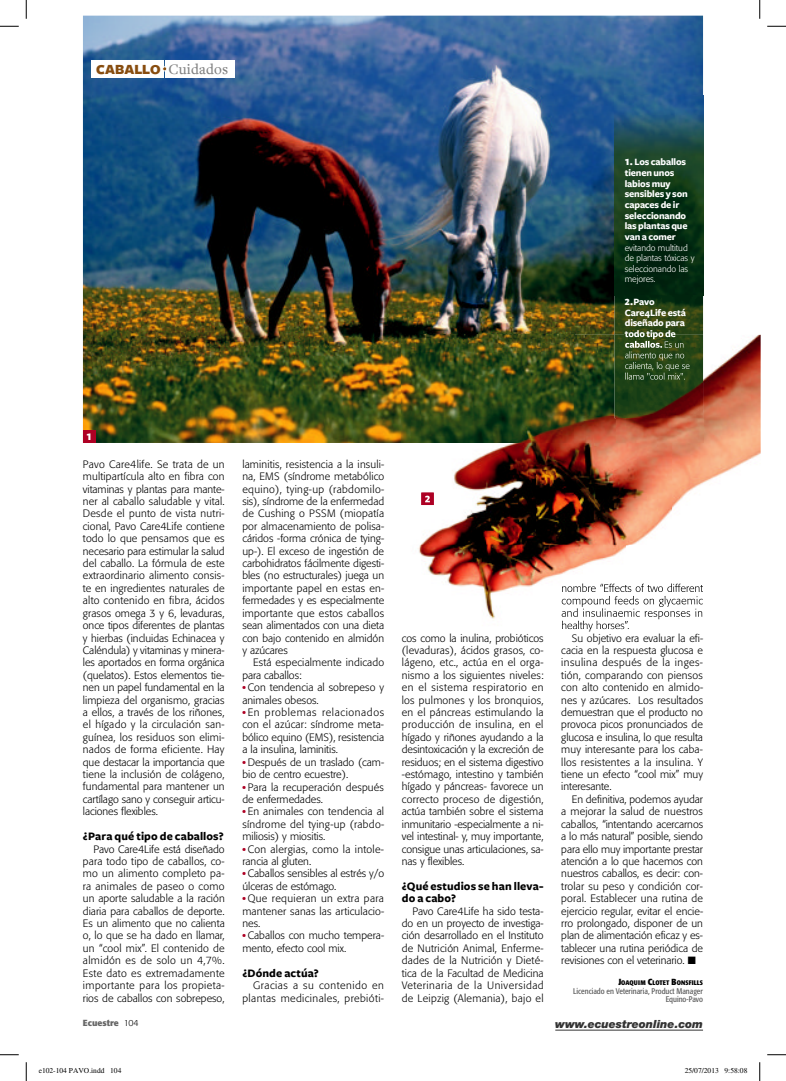
<style>
.page{position:relative;width:786px;height:1081px;background:#fff}
.page>*{position:absolute;margin:0;border:0;box-sizing:border-box;transform-origin:0 0}
.t1{font:500 15px "Freight Text";letter-spacing:.01em;color:#808080}
.t2{font:700 11.88px/12.4px "Freight Sans";letter-spacing:.01em;color:#000}
.t3{font:italic 900 11.25px "Helvetica Neue";color:#333}
.t4{font:300 10.62px/12.4px "Formata";color:#000;text-align:justify}
.t5{font:300 10.62px/12.4px "Formata";letter-spacing:.04em;color:#000;text-align:right}
.t6{font:300 10.62px/12.4px "Formata";letter-spacing:.03em;color:#000}
.t7{font:10.62px "Freight Sans Black SC";color:#fff}
.t8{font:700 10px/10.6px "Freight Sans";letter-spacing:-.015em;color:#fff}
.t9{font:300 8.75px/10.6px "Formata";letter-spacing:-.005em;color:#fff}
.t10{font:700 8.75px "Formata";color:#666}
.t11{font:condensed 8.12px/8.2px "Formata";color:#595959;text-align:right}
.t12{font:7.5px "Times";color:#000}
.t13{font:700 condensed 6.5px "Formata";letter-spacing:.015em;color:#000}
.s1{font-family:"Freight Sans Bold SC";font-weight:400;font-size:18.75px;color:#884d0f}
.s2{font-family:"Freight Sans Black SC";font-weight:400}
.s3{font-weight:500;font-stretch:condensed;font-size:10px;color:#ae0024}
.s4{font-size:8.75px}
.s5{font-weight:300;color:#000}
</style>
<div class="page">
<hr style="left:555px;top:1029px;width:148px;height:1px;background:#333">
<img style="left:83px;top:16px;width:620px;height:427px">
<div style="left:83px;top:430px;width:12px;height:13px;background:#ae0024"></div>
<img style="left:614px;top:95px;width:89px;height:323px">
<img style="left:625px;top:330px;width:51px;height:5px">
<img style="left:671px;top:335px;width:90px;height:176px">
<img style="left:421px;top:443px;width:250px;height:101px">
<img style="left:418px;top:544px;width:251px;height:76px">
<img style="left:562px;top:583px;width:141px;height:9px">
<img style="left:562px;top:595px;width:141px;height:11px">
<img style="left:562px;top:608px;width:141px;height:11px">
<img style="left:562px;top:620px;width:66px;height:8px">
<img style="left:402px;top:335px;width:215px;height:108px">
<img style="left:617px;top:418px;width:86px;height:25px">
<svg style="left:421px;top:492px;width:13px;height:13px"></svg>
<img style="left:625px;top:335px;width:51px;height:4px">
<img style="left:625px;top:341px;width:59px;height:7px">
<img style="left:665px;top:341px;width:19px;height:6px">
<img style="left:625px;top:351px;width:60px;height:9px">
<img style="left:625px;top:362px;width:65px;height:9px">
<img style="left:625px;top:372px;width:60px;height:7px">
<div style="left:92px;top:60px;width:72px;height:17px;background:#fff"></div>
<div style="left:165px;top:60px;width:70px;height:17px;background:#fff"></div>
<svg style="left:162px;top:66px;width:5px;height:5px"></svg>
<svg style="left:0;top:25px;width:19px;height:2px"></svg>
<svg style="left:767px;top:25px;width:19px;height:2px"></svg>
<svg style="left:0;top:1054px;width:19px;height:1px"></svg>
<svg style="left:767px;top:1054px;width:19px;height:1px"></svg>
<svg style="left:25px;top:0;width:2px;height:19px"></svg>
<svg style="left:25px;top:1062px;width:2px;height:18px"></svg>
<svg style="left:759px;top:0;width:2px;height:19px"></svg>
<svg style="left:759px;top:1062px;width:2px;height:18px"></svg>
<h1 class="t1" style="left:96px;top:61px;width:134px"><span class="s1">caballo</span> Cuidados</h1>
<p class="t8" style="left:625px;top:157px;width:65px"><span class="s2">1.</span> Los caballos tienen unos labios muy sensibles y son capaces de ir seleccionando las plantas que van a comer</p>
<p class="t9" style="left:625px;top:242px;width:71px">evitando multitud de plantas tóxicas y seleccionando las mejores.</p>
<p class="t8" style="left:625px;top:297px;width:63px"><span class="s2">2.</span>Pavo<br>Care4Life está diseñado para todo tipo de</p>
<p class="t7" style="left:86px;top:431px;width:7px">1</p>
<p class="t4" style="left:83px;top:458px;width:143px">Pavo Care4life. Se trata de un multipartícula alto en fibra con vitaminas y plantas para mante&shy;ner al caballo saludable y vital.<br>Desde el punto de vista nutri&shy;cional, Pavo Care4Life contiene todo lo que pensamos que es necesario para estimular la salud del caballo. La fórmula de este extraordinario alimento consis&shy;te en ingredientes naturales de alto contenido en fibra, ácidos grasos omega 3 y 6, levaduras, once tipos diferentes de plantas y hierbas (incluidas Echinacea y Caléndula) y vitaminas y minera&shy;les aportados en forma orgánica (quelatos). Estos elementos tie&shy;nen un papel fundamental en la limpieza del organismo, gracias a ellos, a través de los riñones, el hígado y la circulación san&shy;guínea, los residuos son elimi&shy;nados de forma eficiente. Hay que destacar la importancia que tiene la inclusión de colágeno, fundamental para mantener un cartílago sano y conseguir articu&shy;laciones flexibles.</p>
<p class="t2" style="left:83px;top:830px;width:142px">¿Para qué tipo de caballos?</p>
<p class="t4" style="left:83px;top:842px;width:143px;text-indent:11px">Pavo Care4Life está diseñado para todo tipo de caballos, co&shy;mo un alimento completo pa&shy;ra animales de paseo o como un aporte saludable a la ración diaria para caballos de deporte.<br>Es un alimento que no calienta o, lo que se ha dado en llamar, un “cool mix”. El contenido de almidón es de solo un 4,7%.<br>Este dato es extremadamente importante para los propieta&shy;rios de caballos con sobrepeso,</p>
<p class="t4" style="left:242px;top:458px;width:143px">laminitis, resistencia a la insuli&shy;na, EMS (síndrome metabólico equino), tying-up (rabdomilo&shy;sis), síndrome de la enfermedad de Cushing o PSSM (miopatía por almacenamiento de polisa&shy;cáridos -forma crónica de tying&shy;up-). El exceso de ingestión de carbohidratos fácilmente digesti&shy;bles (no estructurales) juega un importante papel en estas en&shy;fermedades y es especialmente importante que estos caballos sean alimentados con una dieta con bajo contenido en almidón y azúcares</p>
<p class="t4" style="left:242px;top:656px;width:143px;text-indent:11px">Está especialmente indicado para caballos:</p>
<p class="t4" style="left:242px;top:681px;width:143px"><span class="s3">•</span> Con tendencia al sobrepeso y animales obesos.</p>
<p class="t4" style="left:242px;top:706px;width:143px"><span class="s3">•</span> En problemas relacionados con el azúcar: síndrome meta&shy;bólico equino (EMS), resistencia a la insulina, laminitis.</p>
<p class="t4" style="left:242px;top:755px;width:143px"><span class="s3">•</span> Después de un traslado (cam&shy;bio de centro ecuestre).</p>
<p class="t4" style="left:242px;top:780px;width:143px"><span class="s3">•</span> Para la recuperación después de enfermedades.</p>
<p class="t4" style="left:242px;top:805px;width:143px"><span class="s3">•</span> En animales con tendencia al síndrome del tying-up (rabdo&shy;miliosis) y miositis.</p>
<p class="t6" style="left:242px;top:842px;width:143px"><span class="s3">•</span> Con alergias, como la intole&shy;rancia al gluten.</p>
<p class="t4" style="left:242px;top:867px;width:143px"><span class="s3">•</span> Caballos sensibles al estrés y/o úlceras de estómago.</p>
<p class="t4" style="left:242px;top:892px;width:143px"><span class="s3">•</span> Que requieran un extra para mantener sanas las articulacio&shy;nes.</p>
<p class="t4" style="left:242px;top:929px;width:143px"><span class="s3">•</span> Caballos con mucho tempera&shy;mento, efecto cool mix.</p>
<p class="t2" style="left:242px;top:966px;width:78px">¿Dónde actúa?</p>
<p class="t5" style="left:242px;top:978px;width:143px">Gracias a su contenido en plantas medicinales, prebióti-</p>
<p class="t4" style="left:402px;top:631px;width:143px">cos como la inulina, probióticos (levaduras), ácidos grasos, co&shy;lágeno, etc., actúa en el orga&shy;nismo a los siguientes niveles: en el sistema respiratorio en los pulmones y los bronquios, en el páncreas estimulando la producción de insulina, en el hígado y riñones ayudando a la desintoxicación y la excreción de residuos; en el sistema digestivo -estómago, intestino y también hígado y páncreas- favorece un correcto proceso de digestión, actúa también sobre el sistema inmunitario -especialmente a ni&shy;vel intestinal- y, muy importante, consigue unas articulaciones, sa&shy;nas y flexibles.</p>
<p class="t2" style="left:402px;top:879px;width:143px">¿Qué estudios se han lleva&shy;do a cabo?</p>
<p class="t4" style="left:402px;top:904px;width:143px;text-indent:11px">Pavo Care4Life ha sido testa&shy;do en un proyecto de investiga&shy;ción desarrollado en el Instituto de Nutrición Animal, Enferme&shy;dades de la Nutrición y Dieté&shy;tica de la Facultad de Medicina Veterinaria de la Universidad de Leipzig (Alemania), bajo el</p>
<p class="t4" style="left:561px;top:631px;width:143px;text-indent:11px">Su objetivo era evaluar la efi&shy;cacia en la respuesta glucosa e insulina después de la inges&shy;tión, comparando con piensos con alto contenido en almido&shy;nes y azúcares. Los resultados demuestran que el producto no provoca picos pronunciados de glucosa e insulina, lo que resulta muy interesante para los caba&shy;llos resistentes a la insulina. Y tiene un efecto “cool mix” muy interesante.</p>
<p class="t4" style="left:561px;top:792px;width:143px;text-indent:11px">En definitiva, podemos ayudar a mejorar la salud de nuestros caballos, “intentando acercarnos a lo más natural” posible, siendo para ello muy importante prestar atención a lo que hacemos con nuestros caballos, es decir: con&shy;trolar su peso y condición cor&shy;poral. Establecer una rutina de ejercicio regular, evitar el encie&shy;rro prolongado, disponer de un plan de alimentación eficaz y es&shy;tablecer una rutina periódica de revisiones con el veterinario. ■</p>
<p class="t13" style="left:618px;top:978px;width:86px"><span class="s4">J</span>OAQUIM <span class="s4">C</span>LOTET <span class="s4">B</span>ONSFILLS</p>
<p class="t11" style="left:573px;top:986px;width:131px">Licenciado en Veterinaria, Product Manager<br>Equino-Pavo</p>
<p class="t10" style="left:83px;top:1017px;width:57px">Ecuestre <span class="s5">104</span></p>
<p class="t3" style="left:555px;top:1016px;width:149px">www.ecuestreonline.com</p>
<p class="t12" style="left:39px;top:1066px;width:84px">e102-104 PAVO.indd 104</p>
<p class="t12" style="left:685px;top:1066px;width:64px">25/07/2013 9:58:08</p>
</div>
